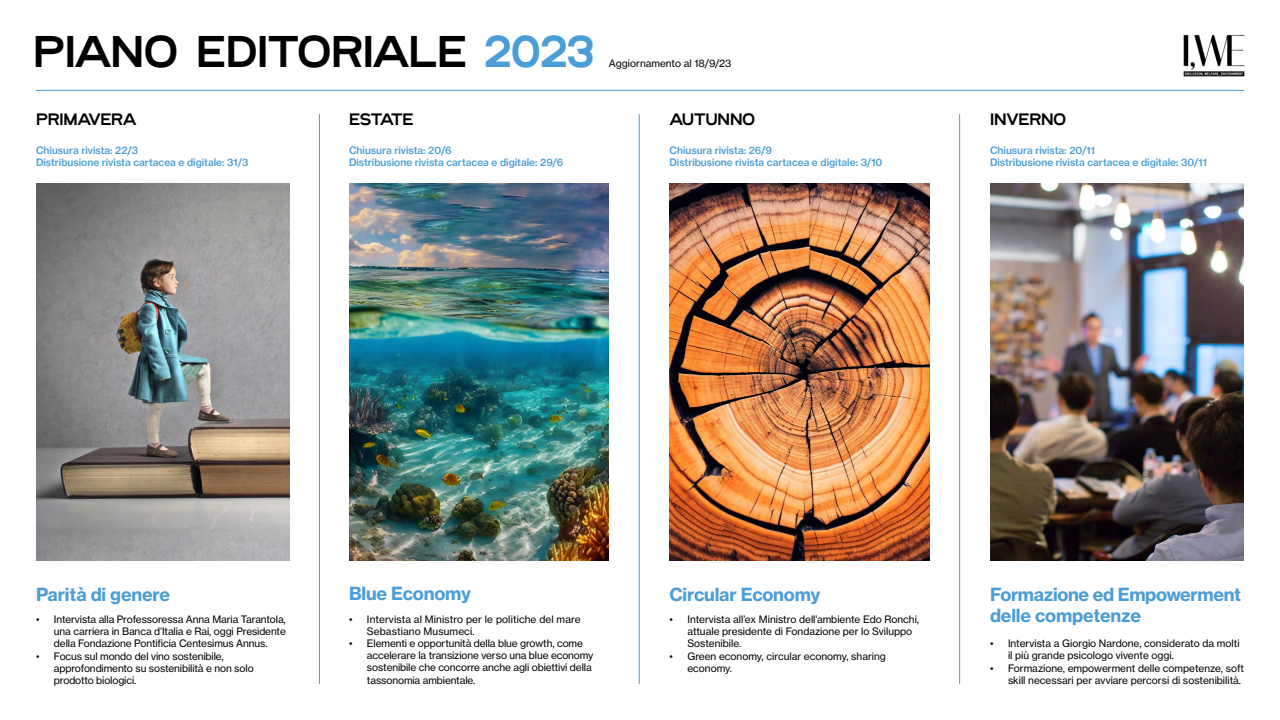
<style>
.page{position:relative;width:1280px;height:720px;background:#fff}
.page>*{position:absolute;margin:0;border:0;box-sizing:border-box;transform-origin:0 0}
.t1{font:45.7px "Gridstar";color:#000}
.t2{font:17.9px "N Haas Grotesk TX Pro 75 Bd";letter-spacing:-.01em;color:#4a9dd6}
.t3{font:17px "Gridstar";color:#000}
.t4{font:10.1px/12.1px "N Haas Grotesk TX Pro 55 Rg";letter-spacing:-.01em;color:#000}
.t5{font:10.1px/12.1px "N Haas Grotesk TX Pro 65 Md";color:#4a9dd6}
.t6{font:10.1px/12.1px "N Haas Grotesk TX Pro 55 Rg";letter-spacing:.01em;color:#000}
.s1{color:#4a9dd6}
</style>
<div class="page">
<hr style="left:639px;top:114px;width:1px;height:570px;background:#4a9dd6">
<hr style="left:319px;top:114px;width:1px;height:570px;background:#4a9dd6">
<hr style="left:959px;top:114px;width:1px;height:570px;background:#4a9dd6">
<img style="left:36px;top:183px;width:254px;height:378px">
<img style="left:349px;top:183px;width:260px;height:378px">
<img style="left:669px;top:183px;width:260px;height:378px">
<img style="left:990px;top:183px;width:254px;height:378px">
<hr style="left:36px;top:90px;width:1208px;height:1px;background:#4a9dd6">
<img style="left:1183px;top:34px;width:62px;height:43px">
<h1 class="t1" style="left:33px;top:22px;width:562px">PIANO EDITORIALE <span class="s1">2023</span></h1>
<p class="t4" style="left:609px;top:58px;width:124px">Aggiornamento al 18/9/23</p>
<h3 class="t3" style="left:36px;top:108px;width:102px">PRIMAVERA</h3>
<h3 class="t3" style="left:349px;top:108px;width:66px">ESTATE</h3>
<h3 class="t3" style="left:669px;top:108px;width:87px">AUTUNNO</h3>
<h3 class="t3" style="left:990px;top:108px;width:78px">INVERNO</h3>
<p class="t5" style="left:36px;top:144px;width:214px">Chiusura rivista: 22/3<br>Distribusione rivista cartacea e digitale: 31/3</p>
<p class="t5" style="left:349px;top:144px;width:216px">Chiusura rivista: 20/6<br>Distribusione rivista cartacea e digitale: 29/6</p>
<p class="t5" style="left:669px;top:144px;width:215px">Chiusura rivista: 26/9<br>Distribusione rivista cartacea e digitale: 3/10</p>
<p class="t5" style="left:990px;top:144px;width:218px">Chiusura rivista: 20/11<br>Distribusione rivista cartacea e digitale: 30/11</p>
<h2 class="t2" style="left:36px;top:583px;width:136px">Parità di genere</h2>
<h2 class="t2" style="left:349px;top:583px;width:124px">Blue Economy</h2>
<h2 class="t2" style="left:669px;top:583px;width:153px">Circular Economy</h2>
<h2 class="t2" style="left:990px;top:583px;width:252px">Formazione ed Empowerment</h2>
<p class="t4" style="left:36px;top:613px;width:251px">• Intervista alla Professoressa Anna Maria Tarantola,</p>
<h2 class="t2" style="left:990px;top:604px;width:153px">delle competenze</h2>
<p class="t4" style="left:54px;top:625px;width:233px">una carriera in Banca d’Italia e Rai, oggi Presidente della Fondazione Pontificia Centesimus Annus.</p>
<p class="t4" style="left:54px;top:650px;width:201px;text-indent:-18px">• Focus sul mondo del vino sostenibile, approfondimento su sostenibilità e non solo prodotto biologici.</p>
<p class="t6" style="left:367px;top:613px;width:215px;text-indent:-18px">• Intervista al Ministro per le politiche del mare<br>Sebastiano Musumeci.</p>
<p class="t4" style="left:367px;top:637px;width:228px;text-indent:-18px">• Elementi e opportunità della blue growth, come accelerare la transizione verso una blue economy sostenibile che concorre anche agli obiettivi della tassonomia ambientale.</p>
<p class="t4" style="left:687px;top:613px;width:233px;text-indent:-18px">• Intervista all’ex Ministro dell’ambiente Edo Ronchi, attuale presidente di Fondazione per lo Sviluppo<br>Sostenibile.</p>
<p class="t4" style="left:687px;top:650px;width:200px;text-indent:-18px">• Green economy, circular economy, sharing economy.</p>
<p class="t4" style="left:1008px;top:638px;width:233px;text-indent:-18px">• Intervista a Giorgio Nardone, considerato da molti il più grande psicologo vivente oggi.</p>
<p class="t4" style="left:990px;top:662px;width:256px;text-align:right">• Formazione, empowerment delle competenze, soft skill necessari per avviare percorsi di sostenibilità.</p>
</div>
